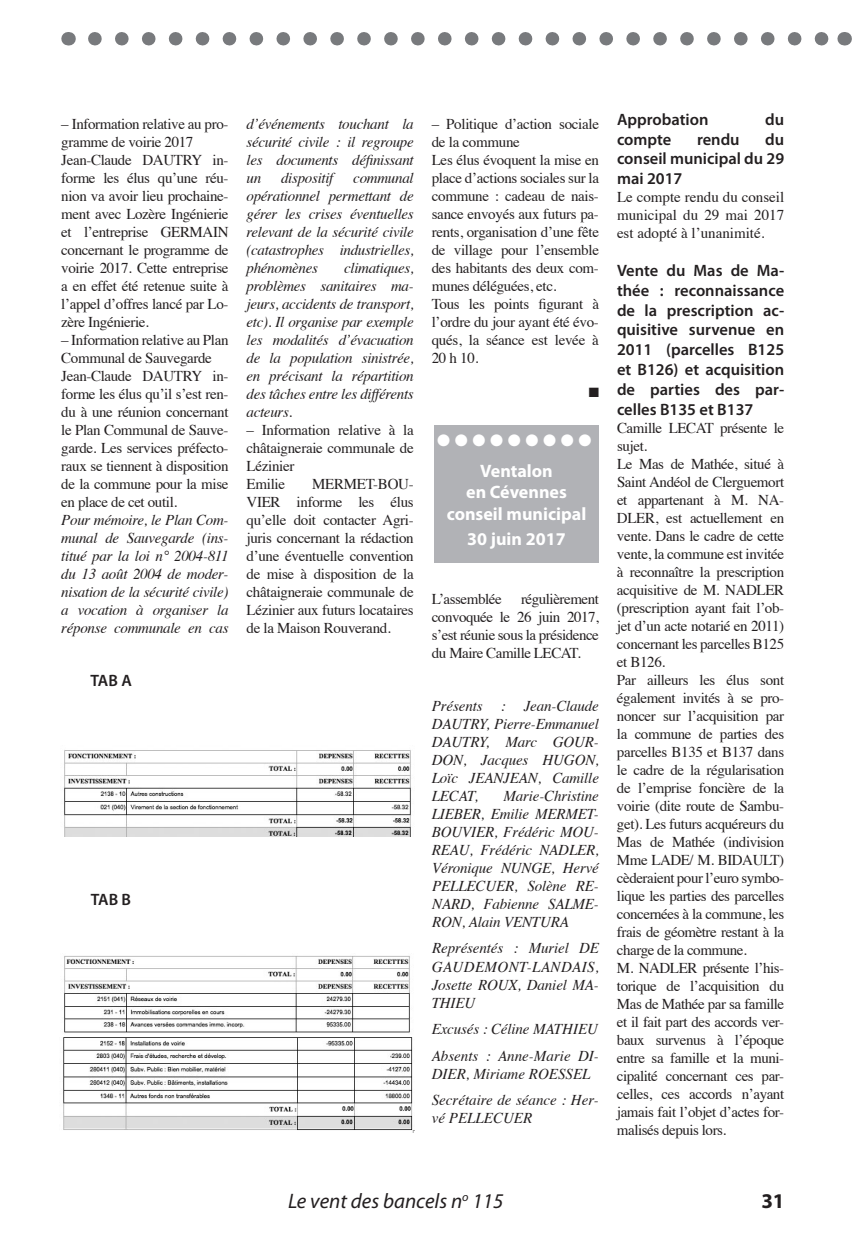
<style>
.page{position:relative;width:863px;height:1233px;background:#fff}
.page>*{position:absolute;margin:0;border:0;box-sizing:border-box;transform-origin:0 0}
.t1{font:italic 21px "Myriad Pro";color:#231f20}
.t2{font:700 21px "Myriad Pro";color:#231f20}
.t3{font:700 18px/21.6px "Myriad Pro";color:#fff;text-align:center}
.t4{font:600 16.5px/19.8px "Myriad Pro";color:#231f20;text-align:justify}
.t5{font:16.5px "Zapf Dingbats ITC";color:#fff}
.t6{font:15px/18px "Times";letter-spacing:-.025em;color:#231f20}
.t7{font:italic 15px/18px "Times";letter-spacing:-.01em;color:#231f20;text-align:justify}
.t8{font:13.5px "Zapf Dingbats ITC";color:#231f20}
.s1{font-style:italic}
</style>
<div class="page">
<svg style="left:95px;top:32px;width:734px;height:13px"></svg>
<svg style="left:68px;top:32px;width:1px;height:13px"></svg>
<svg style="left:844px;top:32px;width:1px;height:13px"></svg>
<img style="left:64px;top:750px;width:347px;height:86px">
<img style="left:64px;top:955px;width:346px;height:78px">
<img style="left:63px;top:1037px;width:351px;height:94px">
<div style="left:434px;top:425px;width:165px;height:138px;background:#b1b2b6"></div>
<p class="t6" style="left:61px;top:113px;width:169px">– Information relative au pro&shy;gramme de voirie 2017<br>Jean-Claude DAUTRY in&shy;forme les élus qu’une réu&shy;nion va avoir lieu prochaine&shy;ment avec Lozère Ingénierie et l’entreprise GERMAIN concernant le programme de voirie 2017. Cette entreprise a en effet été retenue suite à l’appel d’offres lancé par Lo&shy;zère Ingénierie.</p>
<p class="t6" style="left:61px;top:329px;width:169px">– Information relative au Plan<br>Communal de Sauvegarde<br>Jean-Claude DAUTRY in&shy;forme les élus qu’il s’est ren&shy;du à une réunion concernant le Plan Communal de Sauve&shy;garde. Les services préfecto&shy;raux se tiennent à disposition de la commune pour la mise en place de cet outil.<br><span class="s1">Pour mémoire, le Plan Com&shy;munal de Sauvegarde (ins&shy;titué par la loi n° 2004-811 du 13 août 2004 de moder&shy;nisation de la sécurité civile) a vocation à organiser la réponse communale en cas</span></p>
<p class="t4" style="left:90px;top:670px;width:43px">TAB A</p>
<p class="t7" style="left:246px;top:114px;width:169px">d’événements touchant la sécurité civile : il regroupe les documents définissant un</p>
<p class="t7" style="left:281px;top:168px;width:54px">dispositif</p>
<p class="t7" style="left:246px;top:168px;width:169px;text-indent:107px">communal opérationnel permettant de gérer les crises éventuelles relevant de la sécurité civile (catastrophes industrielles, phénomènes</p>
<p class="t7" style="left:246px;top:258px;width:169px;text-indent:97px">climatiques, problèmes sanitaires ma&shy;jeurs, accidents de transport, etc). Il organise par exemple les modalités d’évacuation de la population sinistrée, en précisant la répartition des tâches entre les différents acteurs.</p>
<p class="t6" style="left:246px;top:419px;width:169px">– Information relative à la châtaigneraie communale de<br>Lézinier<br>Emilie</p>
<p class="t6" style="left:246px;top:473px;width:169px;text-align:justify;text-indent:66px">MERMET-BOU-VIER informe les élus qu’elle doit contacter Agri&shy;juris concernant la rédaction d’une éventuelle convention de mise à disposition de la châtaigneraie communale de Lézinier aux futurs locataires de la Maison Rouverand.</p>
<p class="t4" style="left:91px;top:888px;width:42px">TAB B</p>
<p class="t6" style="left:431px;top:113px;width:169px">– Politique d’action sociale de la commune<br>Les élus évoquent la mise en place d’actions sociales sur la commune : cadeau de nais&shy;sance envoyés aux futurs pa&shy;rents, organisation d’une fête de village pour l’ensemble des habitants des deux com&shy;munes déléguées, etc.<br>Tous les points figurant à l’ordre du jour ayant été évo&shy;qués, la séance est levée à<br>20 h 10.</p>
<p class="t8" style="left:588px;top:386px;width:12px">■</p>
<p class="t5" style="left:437px;top:432px;width:156px">● ● ● ● ● ● ● ● ●</p>
<p class="t3" style="left:446px;top:459px;width:141px">Ventalon<br>en Cévennes conseil municipal</p>
<p class="t3" style="left:467px;top:527px;width:100px">30 juin 2017</p>
<p class="t6" style="left:431px;top:588px;width:71px">L’assemblée</p>
<p class="t6" style="left:431px;top:588px;width:169px;text-align:justify;text-indent:89px">régulièrement convoquée le 26 juin 2017, s’est réunie sous la présidence du Maire Camille LECAT.</p>
<p class="t7" style="left:431px;top:696px;width:169px">Présents : Jean-Claude DAUTRY, Pierre-Emmanuel DAUTRY, Marc GOUR-DON, Jacques HUGON, Loïc JEANJEAN, Camille LECAT,</p>
<p class="t7" style="left:431px;top:786px;width:169px;text-indent:72px">Marie-Christine LIEBER, Emilie MERMET-BOUVIER, Frédéric MOU-REAU, Frédéric NADLER, Véronique NUNGE, Hervé PELLECUER, Solène RE-NARD, Fabienne SALME-RON, Alain VENTURA</p>
<p class="t7" style="left:431px;top:938px;width:169px">Représentés : Muriel DE GAUDEMONT-LANDAIS, Josette ROUX, Daniel MA-THIEU</p>
<p class="t7" style="left:431px;top:1014px;width:169px;line-height:26.5px">Excusés : Céline MATHIEU<br>Absents : Anne-Marie DI-</p>
<p class="t7" style="left:431px;top:1059px;width:169px;line-height:26.5px">DIER, Miriame ROESSEL<br>Secrétaire de séance : Her-</p>
<p class="t7" style="left:431px;top:1108px;width:102px">vé PELLECUER</p>
<p class="t4" style="left:617px;top:109px;width:93px">Approbation</p>
<p class="t4" style="left:765px;top:109px;width:20px">du</p>
<p class="t4" style="left:617px;top:129px;width:56px">compte</p>
<p class="t4" style="left:696px;top:129px;width:44px">rendu</p>
<p class="t4" style="left:617px;top:129px;width:169px;text-indent:148px">du conseil municipal du 29 mai 2017</p>
<p class="t6" style="left:617px;top:187px;width:169px;text-align:justify">Le compte rendu du conseil municipal du 29 mai 2017 est adopté à l’unanimité.</p>
<p class="t4" style="left:617px;top:260px;width:169px">Vente du Mas de Ma&shy;thée : reconnaissance de la prescription ac&shy;quisitive survenue en 2011 (parcelles B125 et B126) et acquisition de parties des par&shy;celles B135 et B137</p>
<p class="t6" style="left:617px;top:417px;width:169px">Camille LECAT présente le sujet.<br>Le Mas de Mathée, situé à<br>Saint Andéol de Clerguemort et appartenant à M. NA-<br>DLER, est actuellement en vente. Dans le cadre de cette vente, la commune est invitée à reconnaître la prescription acquisitive de M. NADLER (prescription ayant fait l’ob&shy;jet d’un acte notarié en 2011) concernant les parcelles B125 et B126.<br>Par ailleurs les élus sont également invités à se pro&shy;noncer sur l’acquisition par la commune de parties des parcelles B135 et B137 dans le cadre de la régularisation de l’emprise foncière de la voirie (dite route de Sambu&shy;get). Les futurs acquéreurs du<br>Mas de Mathée (indivision<br>Mme LADE/ M. BIDAULT) cèderaient pour l’euro symbo&shy;lique les parties des parcelles concernées à la commune, les frais de géomètre restant à la charge de la commune.<br>M. NADLER présente l’his&shy;torique de l’acquisition du<br>Mas de Mathée par sa famille et il fait part des accords ver&shy;baux survenus à l’époque entre sa famille et la muni&shy;cipalité concernant ces par&shy;celles, ces accords n’ayant jamais fait l’objet d’actes for&shy;malisés depuis lors.</p>
<p class="t1" style="left:288px;top:1187px;width:217px">Le vent des bancels n<sup>o</sup> 115</p>
<p class="t2" style="left:761px;top:1186px;width:25px">31</p>
</div>
